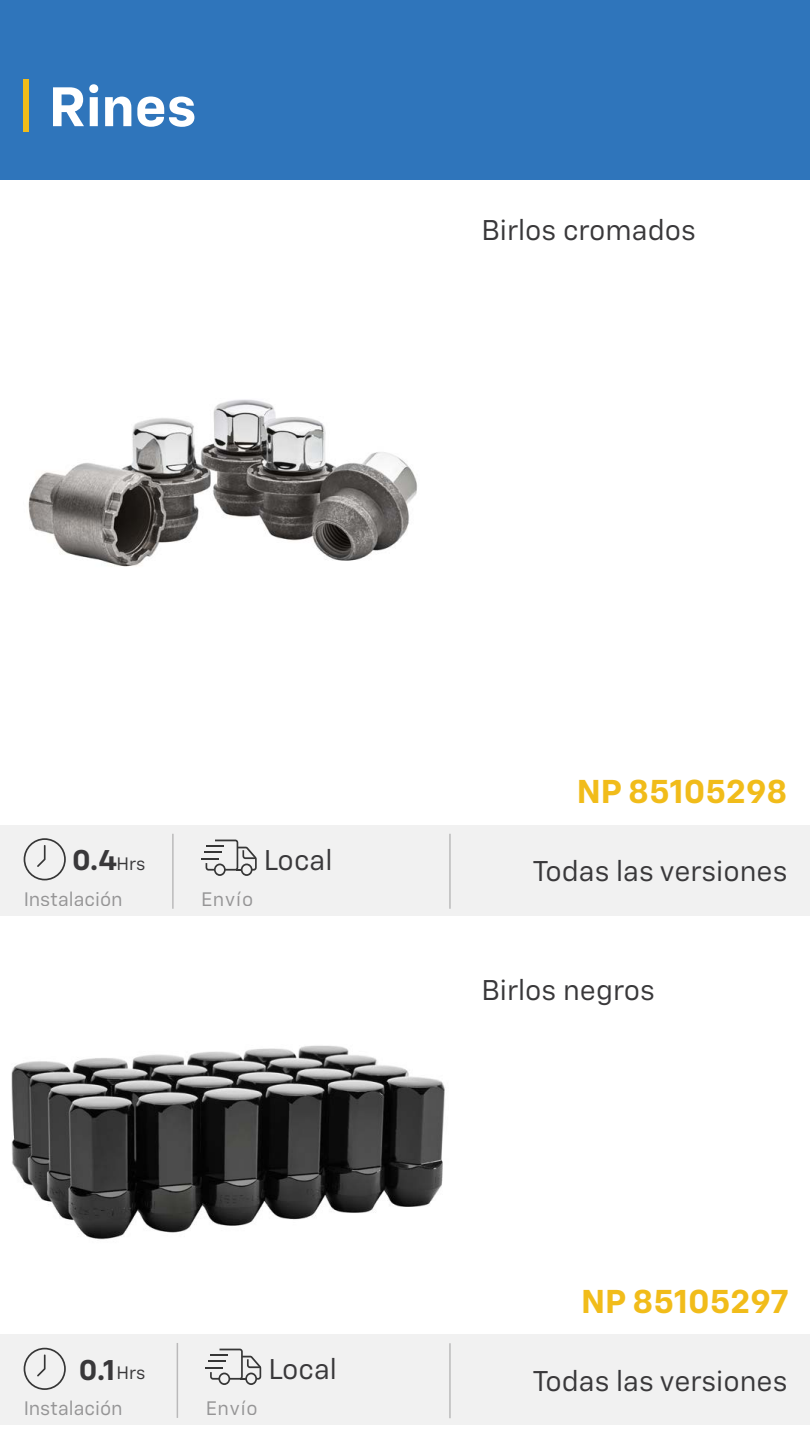
<style>
.page{position:relative;width:810px;height:1440px;background:#fff}
.page>*{position:absolute;margin:0;border:0;box-sizing:border-box;transform-origin:0 0}
.t1{font:700 55.5px "Chevy Sans";color:#fff}
.t2{font:700 33px "Chevy Sans";color:#f1bc1a}
.t3{font:28.5px "Chevy Sans";color:#39383a}
.t4{font:700 28.5px "Chevy Sans";color:#39383a}
.t5{font:19.5px "Chevy Sans";color:#39383a}
.s1{font-weight:400;font-size:18px}
</style>
<div class="page">
<img style="left:28px;top:399px;width:389px;height:168px">
<div style="left:0;top:825px;width:810px;height:91px;background:#f1f1f1"></div>
<svg style="left:24px;top:838px;width:42px;height:42px"></svg>
<hr style="left:172px;top:834px;width:2px;height:75px;background:#39383a">
<hr style="left:449px;top:834px;width:2px;height:75px;background:#39383a">
<svg style="left:201px;top:840px;width:56px;height:36px"></svg>
<img style="left:11px;top:1045px;width:434px;height:195px">
<div style="left:0;top:1335px;width:810px;height:90px;background:#f1f1f1"></div>
<svg style="left:24px;top:1348px;width:42px;height:42px"></svg>
<hr style="left:449px;top:1343px;width:2px;height:75px;background:#39383a">
<svg style="left:206px;top:1349px;width:55px;height:36px"></svg>
<hr style="left:177px;top:1343px;width:1px;height:75px;background:#39383a">
<div style="left:0;top:0;width:810px;height:180px;background:#2f75bb"></div>
<div style="left:23px;top:79px;width:6px;height:53px;background:#f1bc1a"></div>
<h1 class="t1" style="left:49px;top:72px;width:149px">Rines</h1>
<p class="t3" style="left:482px;top:212px;width:216px">Birlos cromados</p>
<p class="t2" style="left:577px;top:771px;width:212px">NP 85105298</p>
<p class="t4" style="left:72px;top:842px;width:75px">0.4<span class="s1">Hrs</span></p>
<p class="t3" style="left:264px;top:842px;width:70px">Local</p>
<p class="t3" style="left:533px;top:854px;width:256px">Todas las versiones</p>
<p class="t5" style="left:23px;top:887px;width:101px">Instalación</p>
<p class="t5" style="left:201px;top:887px;width:54px">Envío</p>
<p class="t3" style="left:482px;top:973px;width:175px">Birlos negros</p>
<p class="t2" style="left:581px;top:1280px;width:209px">NP 85105297</p>
<p class="t4" style="left:79px;top:1352px;width:68px">0.1<span class="s1">Hrs</span></p>
<p class="t3" style="left:268px;top:1352px;width:70px">Local</p>
<p class="t3" style="left:533px;top:1363px;width:256px">Todas las versiones</p>
<p class="t5" style="left:23px;top:1396px;width:101px">Instalación</p>
<p class="t5" style="left:206px;top:1396px;width:54px">Envío</p>
</div>
